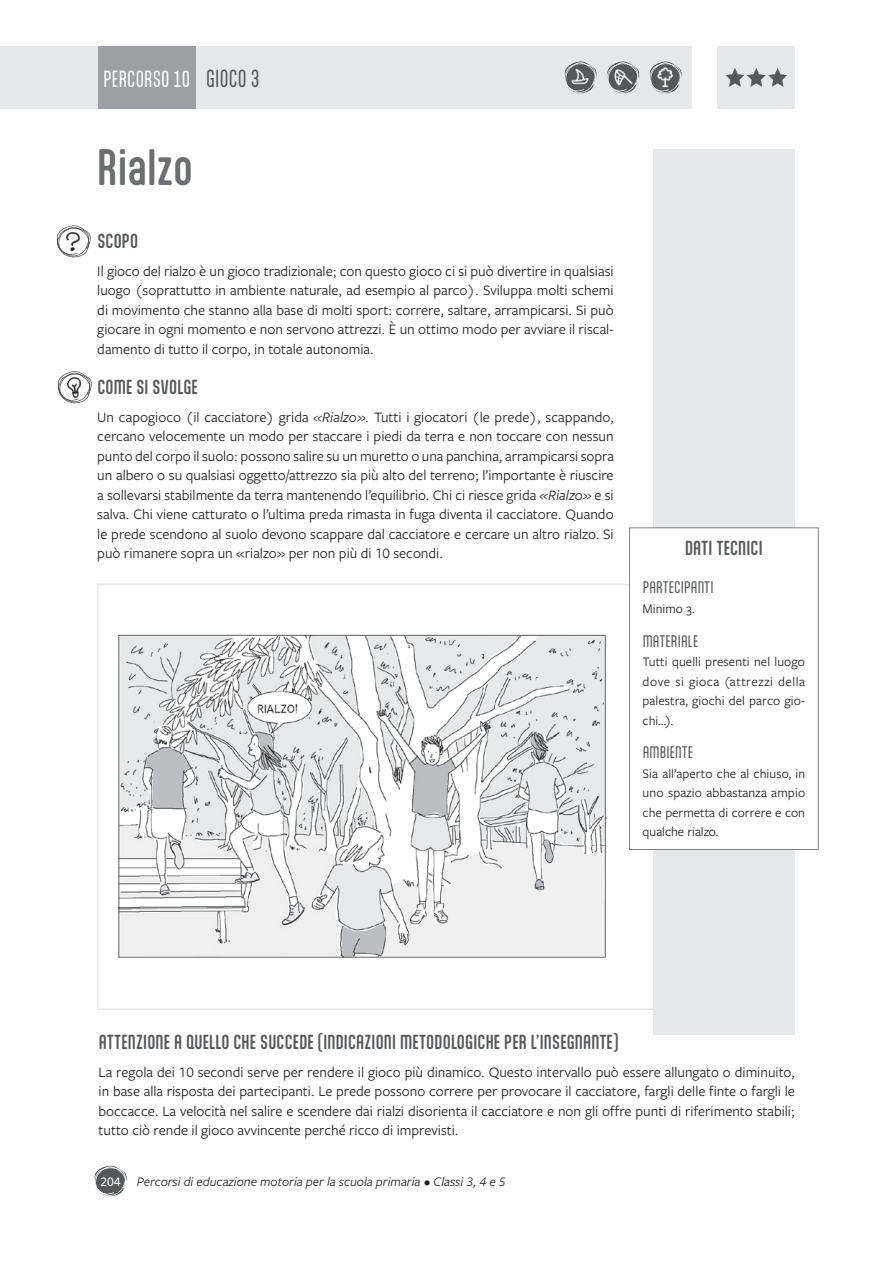
<style>
.page{position:relative;width:893px;height:1263px;background:#fff}
.page>*{position:absolute;margin:0;border:0;box-sizing:border-box;transform-origin:0 0}
.t1{font:500 43.5px "Aptly";color:#6c6d70}
.t2{font:19.8px "Aptly";letter-spacing:.01em;color:#fff;scale:.9 1}
.t3{font:500 17.25px "Aptly";letter-spacing:.01em;color:#57585a}
.t4{font:15px/19.5px "Freight Sans Pro";color:#231f20;text-align:justify}
.t5{font:14.25px "Aptly";letter-spacing:.01em;color:#57585a}
.t6{font:13.5px/19.5px "Freight Sans Pro";letter-spacing:.005em;color:#231f20;text-align:justify}
.t7{font:italic 13.5px "Freight Sans Pro";color:#231f20}
.s1{font-size:21px;color:#57585a}
.s2{font-style:italic}
.s3{font-weight:500;font-style:normal;color:#fff}
</style>
<div class="page">
<svg style="left:94px;top:1165px;width:33px;height:32px"></svg>
<svg style="left:56px;top:225px;width:35px;height:33px"></svg>
<svg style="left:58px;top:371px;width:34px;height:33px"></svg>
<div style="left:0;top:46px;width:692px;height:62px;background:#e6e7e9"></div>
<div style="left:717px;top:46px;width:78px;height:62px;background:#e6e7e9"></div>
<svg style="left:97px;top:584px;width:556px;height:426px"></svg>
<div style="left:653px;top:149px;width:142px;height:885px;background:#e6e7e9"></div>
<div style="left:629px;top:527px;width:190px;height:323px;background:#fff"></div>
<div style="left:98px;top:46px;width:98px;height:62px;background:#9d9fa2"></div>
<svg style="left:725px;top:68px;width:62px;height:19px"></svg>
<svg style="left:564px;top:61px;width:118px;height:33px"></svg>
<img style="left:655px;top:66px;width:19px;height:23px">
<img style="left:110px;top:618px;width:503px;height:356px">
<h2 class="t2" style="left:103px;top:66px;width:175px">PERCORSO 10 <span class="s1">GIOCO 3</span></h2>
<h1 class="t1" style="left:97px;top:140px;width:97px">Rialzo</h1>
<p class="t3" style="left:97px;top:230px;width:42px">SCOPO</p>
<p class="t4" style="left:97px;top:260px;width:518px">Il gioco del rialzo è un gioco tradizionale; con questo gioco ci si può divertire in qualsiasi luogo (soprattutto in ambiente naturale, ad esempio al parco). Sviluppa molti schemi di movimento che stanno alla base di molti sport: correre, saltare, arrampicarsi. Si può giocare in ogni momento e non servono attrezzi. È un ottimo modo per avviare il riscal&shy;damento di tutto il corpo, in totale autonomia.</p>
<p class="t3" style="left:97px;top:376px;width:102px">COME SI SVOLGE</p>
<p class="t4" style="left:97px;top:406px;width:518px">Un capogioco (il cacciatore) grida <span class="s2">«Rialzo».</span> Tutti i giocatori (le prede), scappando, cercano velocemente un modo per staccare i piedi da terra e non toccare con nessun punto del corpo il suolo: possono salire su un muretto o una panchina, arrampicarsi sopra un albero o su qualsiasi oggetto/attrezzo sia più alto del terreno; l’importante è riuscire a sollevarsi stabilmente da terra mantenendo l’equilibrio. Chi ci riesce grida <span class="s2">«Rialzo»</span> e si salva. Chi viene catturato o l’ultima preda rimasta in fuga diventa il cacciatore. Quando le prede scendono al suolo devono scappare dal cacciatore e cercare un altro rialzo. Si può rimanere sopra un «rialzo» per non più di 10 secondi.</p>
<p class="t3" style="left:685px;top:537px;width:79px">DATI TECNICI</p>
<p class="t5" style="left:643px;top:579px;width:72px">PARTECIPANTI</p>
<p class="t6" style="left:643px;top:598px;width:53px">Minimo 3.</p>
<p class="t5" style="left:643px;top:632px;width:57px">MATERIALE</p>
<p class="t6" style="left:643px;top:651px;width:164px">Tutti quelli presenti nel luogo dove si gioca (attrezzi della palestra, giochi del parco gio&shy;chi…).</p>
<p class="t5" style="left:643px;top:744px;width:52px">AMBIENTE</p>
<p class="t6" style="left:643px;top:763px;width:164px">Sia all’aperto che al chiuso, in uno spazio abbastanza ampio che permetta di correre e con qualche rialzo.</p>
<p class="t3" style="left:99px;top:1031px;width:521px">ATTENZIONE A QUELLO CHE SUCCEDE (INDICAZIONI METODOLOGICHE PER L’INSEGNANTE)</p>
<p class="t4" style="left:99px;top:1062px;width:698px">La regola dei 10 secondi serve per rendere il gioco più dinamico. Questo intervallo può essere allungato o diminuito, in base alla risposta dei partecipanti. Le prede possono correre per provocare il cacciatore, fargli delle finte o fargli le boccacce. La velocità nel salire e scendere dai rialzi disorienta il cacciatore e non gli offre punti di riferimento stabili; tutto ciò rende il gioco avvincente perché ricco di imprevisti.</p>
<p class="t7" style="left:100px;top:1173px;width:397px"><span class="s3">204</span> Percorsi di educazione motoria per la scuola primaria • Classi 3, 4 e</p>
</div>
